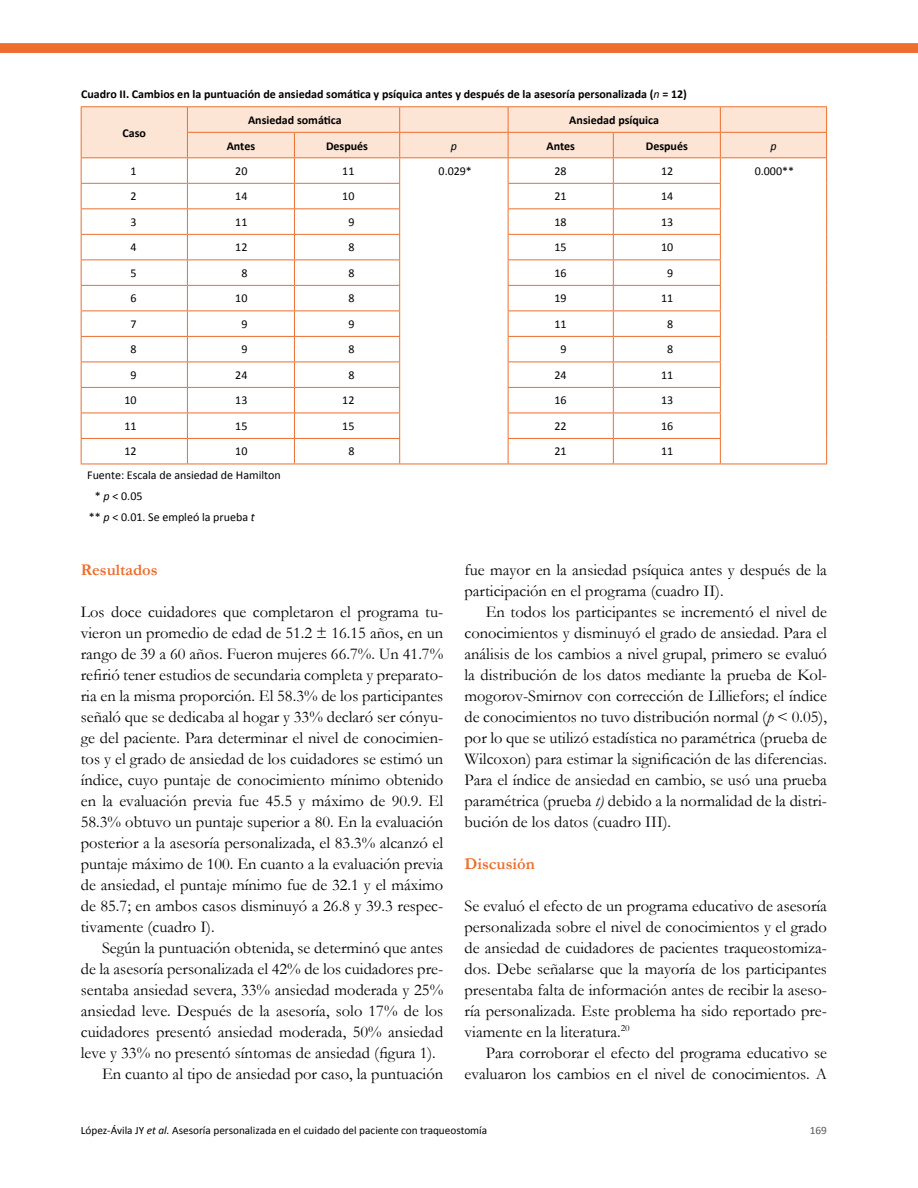
<style>
.page{position:relative;width:918px;height:1188px;background:#fff}
.page>*{position:absolute;margin:0;border:0;box-sizing:border-box;transform-origin:0 0}
.t1{font:16.5px/21px "Garamond";color:#000;text-align:justify}
.t2{font:700 16.5px "Garamond";color:#ed6e2e}
.t3{font:12px "Calibri";color:#000}
.t4{font:700 12px "Calibri";color:#000}
.t5{font:italic 12px "Calibri";color:#000}
.t6{font:11.25px "Calibri";color:#000}
.t7{font:11.25px "Calibri";color:#575756}
.s1{font-weight:400;font-style:italic}
.s2{font-style:italic}
</style>
<div class="page">
<svg style="left:0;top:43px;width:918px;height:10px;background:#ed7031"></svg>
<hr style="left:81px;top:106px;width:106px;height:1px;background:#ed6e2e">
<hr style="left:187px;top:106px;width:107px;height:1px;background:#ed6e2e">
<hr style="left:294px;top:106px;width:106px;height:1px;background:#ed6e2e">
<hr style="left:400px;top:106px;width:108px;height:1px;background:#ed6e2e">
<hr style="left:508px;top:106px;width:105px;height:1px;background:#ed6e2e">
<hr style="left:613px;top:106px;width:107px;height:1px;background:#ed6e2e">
<hr style="left:720px;top:106px;width:107px;height:1px;background:#ed6e2e">
<hr style="left:400px;top:464px;width:108px;height:1px;background:#ed6e2e">
<hr style="left:720px;top:464px;width:107px;height:1px;background:#ed6e2e">
<hr style="left:81px;top:464px;width:106px;height:1px;background:#ed6e2e">
<hr style="left:187px;top:464px;width:107px;height:1px;background:#ed6e2e">
<hr style="left:294px;top:464px;width:106px;height:1px;background:#ed6e2e">
<svg style="left:81px;top:107px;width:746px;height:357px"></svg>
<hr style="left:508px;top:464px;width:105px;height:1px;background:#ed6e2e">
<hr style="left:613px;top:464px;width:107px;height:1px;background:#ed6e2e">
<p class="t4" style="left:81px;top:87px;width:607px">Cuadro II. Cambios en la puntuación de ansiedad somática y psíquica antes y después de la asesoría personalizada (<span class="s1">n</span> = 12)</p>
<p class="t4" style="left:123px;top:125px;width:25px">Caso</p>
<p class="t4" style="left:248px;top:112px;width:95px">Ansiedad somática</p>
<p class="t4" style="left:569px;top:112px;width:91px">Ansiedad psíquica</p>
<p class="t4" style="left:227px;top:138px;width:30px">Antes</p>
<p class="t4" style="left:326px;top:138px;width:44px">Después</p>
<p class="t5" style="left:451px;top:137px;width:8px">p</p>
<p class="t4" style="left:547px;top:138px;width:30px">Antes</p>
<p class="t4" style="left:646px;top:138px;width:44px">Después</p>
<p class="t5" style="left:770px;top:137px;width:8px">p</p>
<p class="t3" style="left:131px;top:163px;width:8px">1</p>
<p class="t3" style="left:235px;top:163px;width:14px">20</p>
<p class="t3" style="left:342px;top:163px;width:14px">11</p>
<p class="t3" style="left:439px;top:163px;width:35px">0.029*</p>
<p class="t3" style="left:554px;top:163px;width:14px">28</p>
<p class="t3" style="left:661px;top:163px;width:14px">12</p>
<p class="t3" style="left:755px;top:163px;width:41px">0.000**</p>
<p class="t3" style="left:131px;top:189px;width:8px">2</p>
<p class="t3" style="left:235px;top:189px;width:14px">14</p>
<p class="t3" style="left:342px;top:189px;width:14px">10</p>
<p class="t3" style="left:554px;top:189px;width:14px">21</p>
<p class="t3" style="left:661px;top:189px;width:14px">14</p>
<p class="t3" style="left:131px;top:214px;width:8px">3</p>
<p class="t3" style="left:235px;top:214px;width:14px">11</p>
<p class="t3" style="left:348px;top:214px;width:8px">9</p>
<p class="t3" style="left:554px;top:214px;width:14px">18</p>
<p class="t3" style="left:661px;top:214px;width:14px">13</p>
<p class="t3" style="left:131px;top:240px;width:8px">4</p>
<p class="t3" style="left:235px;top:240px;width:14px">12</p>
<p class="t3" style="left:348px;top:240px;width:8px">8</p>
<p class="t3" style="left:554px;top:240px;width:14px">15</p>
<p class="t3" style="left:661px;top:240px;width:14px">10</p>
<p class="t3" style="left:131px;top:265px;width:8px">5</p>
<p class="t3" style="left:241px;top:265px;width:8px">8</p>
<p class="t3" style="left:348px;top:265px;width:8px">8</p>
<p class="t3" style="left:554px;top:265px;width:14px">16</p>
<p class="t3" style="left:667px;top:265px;width:8px">9</p>
<p class="t3" style="left:131px;top:291px;width:8px">6</p>
<p class="t3" style="left:235px;top:291px;width:14px">10</p>
<p class="t3" style="left:348px;top:291px;width:8px">8</p>
<p class="t3" style="left:554px;top:291px;width:14px">19</p>
<p class="t3" style="left:661px;top:291px;width:14px">11</p>
<p class="t3" style="left:131px;top:316px;width:8px">7</p>
<p class="t3" style="left:241px;top:316px;width:8px">9</p>
<p class="t3" style="left:348px;top:316px;width:8px">9</p>
<p class="t3" style="left:554px;top:316px;width:14px">11</p>
<p class="t3" style="left:667px;top:316px;width:8px">8</p>
<p class="t3" style="left:131px;top:342px;width:8px">8</p>
<p class="t3" style="left:241px;top:342px;width:8px">9</p>
<p class="t3" style="left:348px;top:342px;width:8px">8</p>
<p class="t3" style="left:561px;top:342px;width:8px">9</p>
<p class="t3" style="left:667px;top:342px;width:8px">8</p>
<p class="t3" style="left:131px;top:367px;width:8px">9</p>
<p class="t3" style="left:235px;top:367px;width:14px">24</p>
<p class="t3" style="left:348px;top:367px;width:8px">8</p>
<p class="t3" style="left:554px;top:367px;width:14px">24</p>
<p class="t3" style="left:661px;top:367px;width:14px">11</p>
<p class="t3" style="left:124px;top:393px;width:14px">10</p>
<p class="t3" style="left:235px;top:393px;width:14px">13</p>
<p class="t3" style="left:342px;top:393px;width:14px">12</p>
<p class="t3" style="left:554px;top:393px;width:14px">16</p>
<p class="t3" style="left:661px;top:393px;width:14px">13</p>
<p class="t3" style="left:124px;top:418px;width:14px">11</p>
<p class="t3" style="left:235px;top:418px;width:14px">15</p>
<p class="t3" style="left:342px;top:418px;width:14px">15</p>
<p class="t3" style="left:554px;top:418px;width:14px">22</p>
<p class="t3" style="left:661px;top:418px;width:14px">16</p>
<p class="t3" style="left:124px;top:444px;width:14px">12</p>
<p class="t3" style="left:235px;top:444px;width:14px">10</p>
<p class="t3" style="left:348px;top:444px;width:8px">8</p>
<p class="t3" style="left:554px;top:444px;width:14px">21</p>
<p class="t3" style="left:661px;top:444px;width:14px">11</p>
<p class="t3" style="left:87px;top:467px;width:195px">Fuente: Escala de ansiedad de Hamilton</p>
<p class="t3" style="left:95px;top:488px;width:49px">* <span class="s2">p</span> &lt; 0.05</p>
<p class="t3" style="left:89px;top:509px;width:168px">** <span class="s2">p</span> &lt; 0.01. Se empleó la prueba <span class="s2">t</span></p>
<p class="t2" style="left:81px;top:560px;width:79px">Resultados</p>
<p class="t1" style="left:81px;top:601px;width:364px">Los doce cuidadores que completaron el programa tu&shy;vieron un promedio de edad de 51.2 ± 16.15 años, en un rango de 39 a 60 años. Fueron mujeres 66.7%. Un 41.7% refirió tener estudios de secundaria completa y preparato&shy;ria en la misma proporción. El 58.3% de los participantes señaló que se dedicaba al hogar y 33% declaró ser cónyu&shy;ge del paciente. Para determinar el nivel de conocimien&shy;tos y el grado de ansiedad de los cuidadores se estimó un índice, cuyo puntaje de conocimiento mínimo obtenido en la evaluación previa fue 45.5 y máximo de 90.9. El 58.3% obtuvo un puntaje superior a 80. En la evaluación posterior a la asesoría personalizada, el 83.3% alcanzó el puntaje máximo de 100. En cuanto a la evaluación previa de ansiedad, el puntaje mínimo fue de 32.1 y el máximo de 85.7; en ambos casos disminuyó a 26.8 y 39.3 respec&shy;tivamente (cuadro I).</p>
<p class="t1" style="left:102px;top:937px;width:343px">Según la puntuación obtenida, se determinó que antes</p>
<p class="t1" style="left:81px;top:958px;width:364px">de la asesoría personalizada el 42% de los cuidadores pre-</p>
<p class="t1" style="left:81px;top:979px;width:364px">sentaba ansiedad severa, 33% ansiedad moderada y 25%</p>
<p class="t1" style="left:81px;top:1000px;width:364px">ansiedad leve. Después de la asesoría, solo 17% de los</p>
<p class="t1" style="left:81px;top:1021px;width:364px">cuidadores presentó ansiedad moderada, 50% ansiedad</p>
<p class="t1" style="left:81px;top:1042px;width:357px">leve y 33% no presentó síntomas de ansiedad (figura 1).</p>
<p class="t1" style="left:102px;top:1063px;width:343px">En cuanto al tipo de ansiedad por caso, la puntuación</p>
<p class="t1" style="left:465px;top:559px;width:364px">fue mayor en la ansiedad psíquica antes y después de la participación en el programa (cuadro II).</p>
<p class="t1" style="left:465px;top:601px;width:364px;text-indent:21px">En todos los participantes se incrementó el nivel de conocimientos y disminuyó el grado de ansiedad. Para el análisis de los cambios a nivel grupal, primero se evaluó la distribución de los datos mediante la prueba de Kol&shy;mogorov-Smirnov con corrección de Lilliefors; el índice de conocimientos no tuvo distribución normal (<span class="s2">p</span> &lt; 0.05), por lo que se utilizó estadística no paramétrica (prueba de Wilcoxon) para estimar la significación de las diferencias.<br>Para el índice de ansiedad en cambio, se usó una prueba paramétrica (prueba <span class="s2">t)</span> debido a la normalidad de la distri&shy;bución de los datos (cuadro III).</p>
<p class="t2" style="left:465px;top:854px;width:72px">Discusión</p>
<p class="t1" style="left:465px;top:895px;width:364px">Se evaluó el efecto de un programa educativo de asesoría personalizada sobre el nivel de conocimientos y el grado de ansiedad de cuidadores de pacientes traqueostomiza&shy;dos. Debe señalarse que la mayoría de los participantes presentaba falta de información antes de recibir la aseso&shy;ría personalizada. Este problema ha sido reportado pre&shy;viamente en la literatura.<sup>20</sup></p>
<p class="t1" style="left:465px;top:1042px;width:364px;text-align:right">Para corroborar el efecto del programa educativo se evaluaron los cambios en el nivel de conocimientos. A</p>
<p class="t6" style="left:81px;top:1123px;width:408px">López-Ávila JY <span class="s2">et al.</span> Asesoría personalizada en el cuidado del paciente con traqueostomía</p>
<p class="t7" style="left:810px;top:1123px;width:19px">169</p>
</div>
